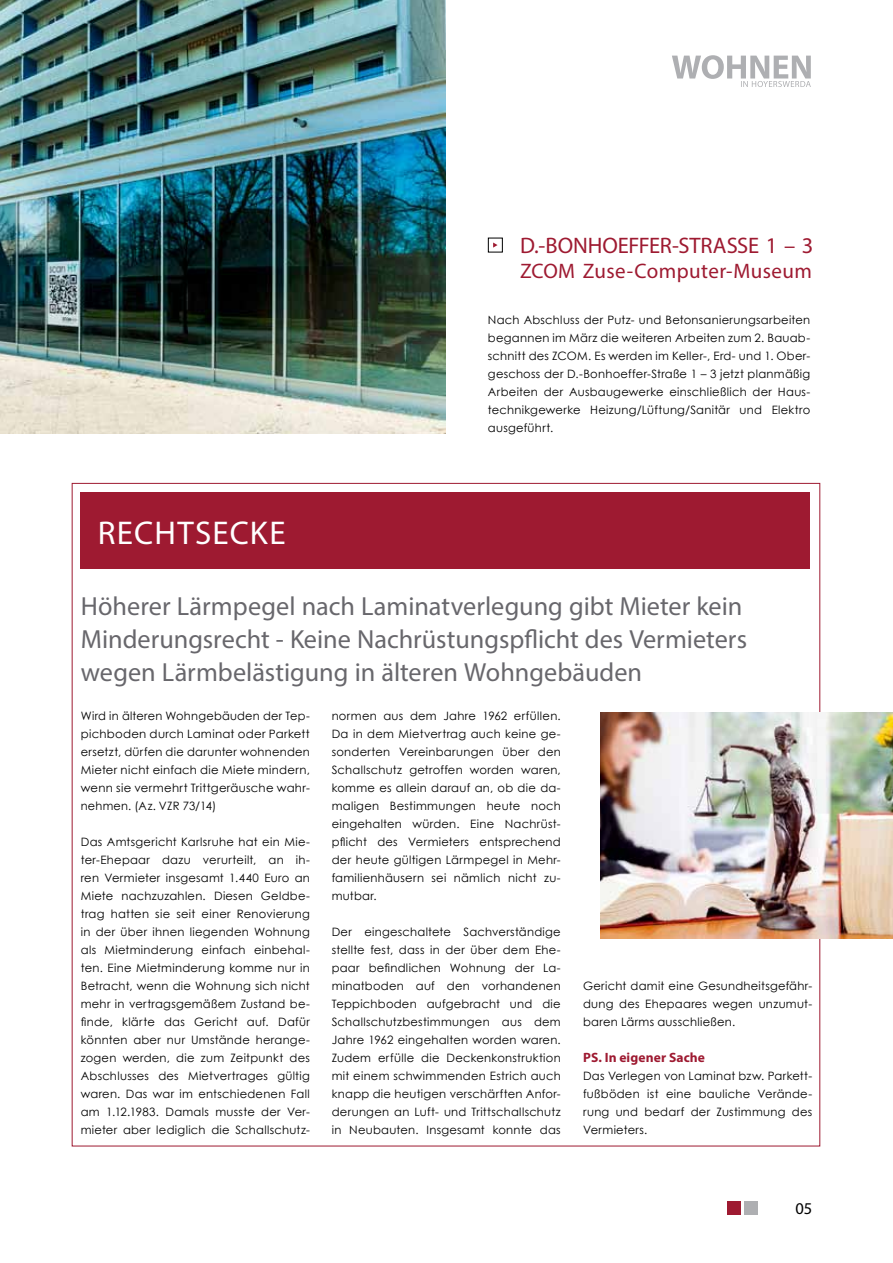
<style>
.page{position:relative;width:893px;height:1263px;background:#fff}
.page>*{position:absolute;margin:0;border:0;box-sizing:border-box;transform-origin:0 0}
.t1{font:33px "Myriad Pro";letter-spacing:.03em;color:#fff}
.t2{font:26.25px/33px "Myriad Pro";color:#68676c}
.t3{font:22.5px "Myriad Pro";letter-spacing:-.005em;color:#9e1a31}
.t4{font:21px "Myriad Pro";letter-spacing:.02em;color:#9e1a31}
.t5{font:16.5px "Myriad Pro";color:#000}
.t6{font:700 13.5px "Myriad Pro";letter-spacing:.01em;color:#9e1a31}
.t7{font:11.55px/18px "Century Gothic";letter-spacing:.025em;color:#000;text-align:justify}
</style>
<div class="page">
<img style="left:0;top:0;width:445px;height:433px">
<div style="left:727px;top:1201px;width:14px;height:14px;background:#9e1a31"></div>
<div style="left:744px;top:1201px;width:14px;height:14px;background:#aeafb2"></div>
<svg style="left:672px;top:55px;width:139px;height:32px"></svg>
<div style="left:488px;top:238px;width:15px;height:14px;border:1px solid #000"></div>
<svg style="left:493px;top:242px;width:5px;height:6px"></svg>
<div style="left:81px;top:492px;width:729px;height:77px;background:#9e1a31"></div>
<img style="left:601px;top:712px;width:292px;height:226px">
<h3 class="t3" style="left:520px;top:231px;width:295px">D.-BONHOEFFER-STRASSE 1 – 3</h3>
<h3 class="t4" style="left:520px;top:258px;width:293px">ZCOM Zuse-Computer-Museum</h3>
<h1 class="t1" style="left:98px;top:512px;width:189px">RECHTSECKE</h1>
<p class="t7" style="left:488px;top:311px;width:324px">Nach Abschluss der Putz- und Betonsanierungsarbeiten begannen im März die weiteren Arbeiten zum 2. Bauab&shy;schnitt des ZCOM. Es werden im Keller-, Erd- und 1. Ober&shy;geschoss der D.-Bonhoeffer-Straße 1 – 3 jetzt planmäßig Arbeiten der Ausbaugewerke einschließlich der Haus&shy;technikgewerke Heizung/Lüftung/Sanitär und Elektro ausgeführt.</p>
<h2 class="t2" style="left:81px;top:589px;width:668px">Höherer Lärmpegel nach Laminatverlegung gibt Mieter kein<br>Minderungsrecht - Keine Nachrüstungspflicht des Vermieters wegen Lärmbelästigung in älteren Wohngebäuden</h2>
<p class="t7" style="left:332px;top:707px;width:231px">normen aus dem Jahre 1962 erfüllen.<br>Da in dem Mietvertrag auch keine ge&shy;sonderten Vereinbarungen über den Schallschutz getroffen worden waren, komme es allein darauf an, ob die da&shy;maligen Bestimmungen heute noch eingehalten würden. Eine Nachrüst&shy;pflicht des Vermieters entsprechend der heute gültigen Lärmpegel in Mehr&shy;familienhäusern sei nämlich nicht zu&shy;mutbar.</p>
<p class="t7" style="left:332px;top:923px;width:231px">Der eingeschaltete Sachverständige stellte fest, dass in der über dem Ehe&shy;paar befindlichen Wohnung der La&shy;minatboden auf den vorhandenen Teppichboden aufgebracht und die Schallschutzbestimmungen aus dem Jahre 1962 eingehalten worden waren.<br>Zudem erfülle die Deckenkonstruktion mit einem schwimmenden Estrich auch knapp die heutigen verschärften Anfor&shy;derungen an Luft- und Trittschallschutz in Neubauten. Insgesamt konnte das</p>
<p class="t7" style="left:81px;top:707px;width:231px">Wird in älteren Wohngebäuden der Tep&shy;pichboden durch Laminat oder Parkett ersetzt, dürfen die darunter wohnenden Mieter nicht einfach die Miete mindern, wenn sie vermehrt Trittgeräusche wahr&shy;nehmen. (Az. VZR 73/14)</p>
<p class="t7" style="left:81px;top:833px;width:231px">Das Amtsgericht Karlsruhe hat ein Mie&shy;ter-Ehepaar dazu verurteilt, an ih&shy;ren Vermieter insgesamt 1.440 Euro an Miete nachzuzahlen. Diesen Geldbe&shy;trag hatten sie seit einer Renovierung in der über ihnen liegenden Wohnung als Mietminderung einfach einbehal&shy;ten. Eine Mietminderung komme nur in Betracht, wenn die Wohnung sich nicht mehr in vertragsgemäßem Zustand be&shy;finde, klärte das Gericht auf. Dafür könnten aber nur Umstände herange&shy;zogen werden, die zum Zeitpunkt des Abschlusses des Mietvertrages gültig waren. Das war im entschiedenen Fall am 1.12.1983. Damals musste der Ver&shy;mieter aber lediglich die Schallschutz-</p>
<p class="t7" style="left:583px;top:977px;width:231px">Gericht damit eine Gesundheitsgefähr&shy;dung des Ehepaares wegen unzumut&shy;baren Lärms ausschließen.</p>
<p class="t6" style="left:583px;top:1049px;width:124px">PS. In eigener Sache</p>
<p class="t7" style="left:583px;top:1067px;width:231px">Das Verlegen von Laminat bzw. Parkett&shy;fußböden ist eine bauliche Verände&shy;rung und bedarf der Zustimmung des Vermieters.</p>
<h3 class="t5" style="left:795px;top:1198px;width:18px">05</h3>
</div>
